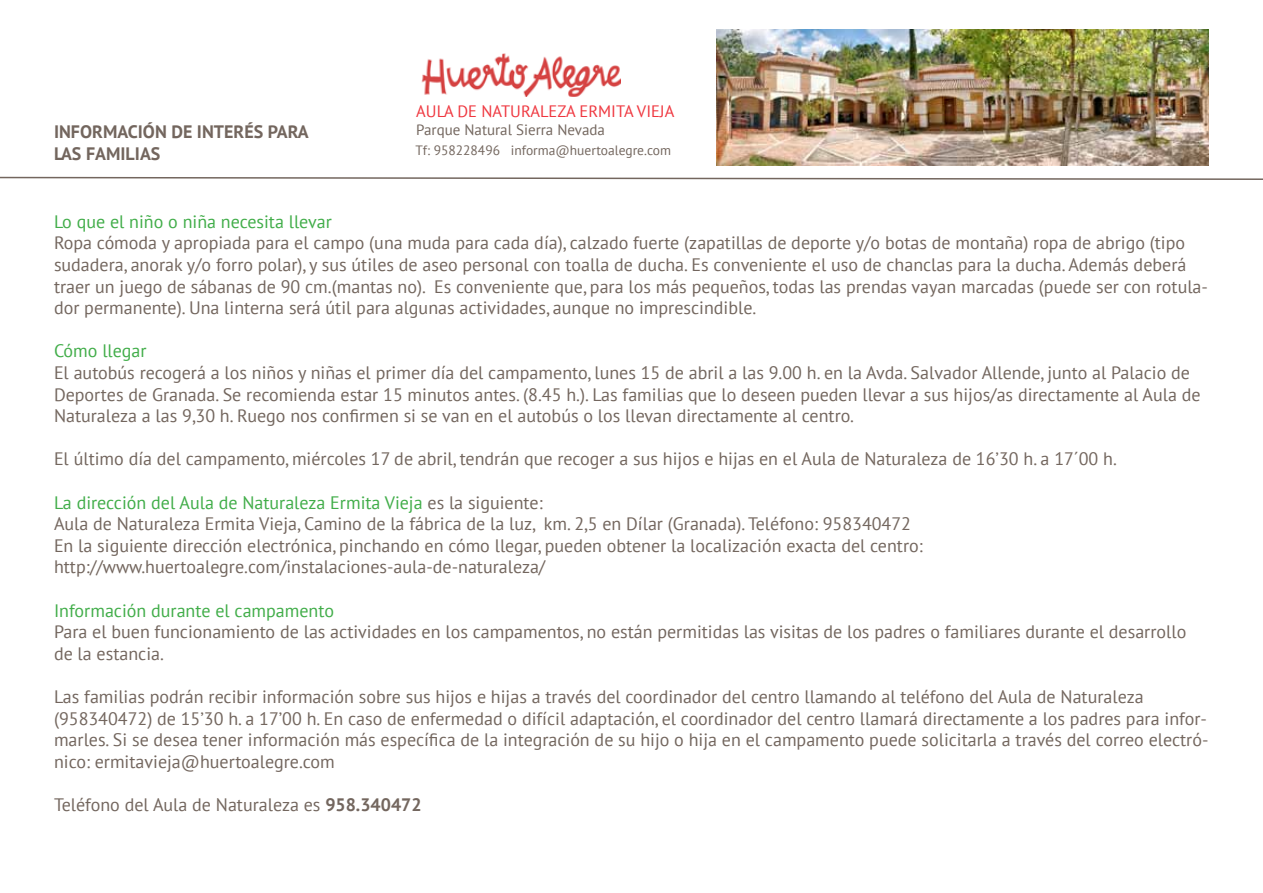
<style>
.page{position:relative;width:1263px;height:893px;background:#fff}
.page>*{position:absolute;margin:0;border:0;box-sizing:border-box;transform-origin:0 0}
.t1{font:24px "PT Sans";color:#73665e}
.t2{font:18px/21.6px "PT Sans";color:#73665e}
.t3{font:18px "PT Sans";color:#41ad49}
.t4{font:700 18px/21.6px "PT Sans";color:#73665e}
.t5{font:16.5px "PT Sans";color:#ef373f}
.t6{font:15px "PT Sans";color:#73665e}
.t7{font:13.5px "PT Sans";color:#73665e}
.s1{color:#41ad49}
.s2{font-weight:700}
</style>
<div class="page">
<img style="left:717px;top:29px;width:492px;height:137px">
<img style="left:421px;top:54px;width:199px;height:42px">
<svg style="left:0;top:176px;width:1263px;height:4px"></svg>
<p class="t4" style="left:54px;top:121px;width:256px">INFORMACIÓN DE INTERÉS PARA<br>LAS FAMILIAS</p>
<h1 class="t1" style="left:54px;top:127px;width:274px">Descripción de actividades</h1>
<p class="t5" style="left:416px;top:101px;width:260px">AULA DE NATURALEZA ERMITA VIEJA</p>
<p class="t6" style="left:416px;top:120px;width:190px">Parque Natural Sierra Nevada</p>
<p class="t7" style="left:415px;top:141px;width:257px">Tf: 958228496 informa@huertoalegre.com</p>
<p class="t3" style="left:54px;top:210px;width:279px">Lo que el niño o niña necesita llevar</p>
<p class="t2" style="left:54px;top:232px;width:1155px">Ropa cómoda y apropiada para el campo (una muda para cada día), calzado fuerte (zapatillas de deporte y/o botas de montaña) ropa de abrigo (tipo sudadera, anorak y/o forro polar), y sus útiles de aseo personal con toalla de ducha. Es conveniente el uso de chanclas para la ducha. Además deberá traer un juego de sábanas de 90 cm.(mantas no). Es conveniente que, para los más pequeños, todas las prendas vayan marcadas (puede ser con rotula&shy;dor permanente). Una linterna será útil para algunas actividades, aunque no imprescindible.</p>
<p class="t3" style="left:54px;top:339px;width:94px">Cómo llegar</p>
<p class="t2" style="left:54px;top:361px;width:1148px">El autobús recogerá a los niños y niñas el primer día del campamento, lunes 15 de abril a las 9.00 h. en la Avda. Salvador Allende, junto al Palacio de<br>Deportes de Granada. Se recomienda estar 15 minutos antes. (8.45 h.). Las familias que lo deseen pueden llevar a sus hijos/as directamente al Aula de<br>Naturaleza a las 9,30 h. Ruego nos confirmen si se van en el autobús o los llevan directamente al centro.</p>
<p class="t2" style="left:54px;top:448px;width:1064px">El último día del campamento, miércoles 17 de abril, tendrán que recoger a sus hijos e hijas en el Aula de Naturaleza de 16’30 h. a 17´00 h.</p>
<p class="t2" style="left:54px;top:491px;width:870px"><span class="s1">La dirección del Aula de Naturaleza Ermita Vieja</span> es la siguiente:<br>Aula de Naturaleza Ermita Vieja, Camino de la fábrica de la luz, km. 2,5 en Dílar (Granada). Teléfono: 958340472<br>En la siguiente dirección electrónica, pinchando en cómo llegar, pueden obtener la localización exacta del centro: http://www.huertoalegre.com/instalaciones-aula-de-naturaleza/</p>
<p class="t3" style="left:54px;top:599px;width:282px">Información durante el campamento</p>
<p class="t2" style="left:54px;top:621px;width:1134px">Para el buen funcionamiento de las actividades en los campamentos, no están permitidas las visitas de los padres o familiares durante el desarrollo de la estancia.</p>
<p class="t2" style="left:54px;top:685px;width:1156px">Las familias podrán recibir información sobre sus hijos e hijas a través del coordinador del centro llamando al teléfono del Aula de Naturaleza (958340472) de 15’30 h. a 17’00 h. En caso de enfermedad o difícil adaptación, el coordinador del centro llamará directamente a los padres para infor&shy;marles. Si se desea tener información más específica de la integración de su hijo o hija en el campamento puede solicitarla a través del correo electró&shy;nico: ermitavieja@huertoalegre.com</p>
<p class="t2" style="left:54px;top:793px;width:369px">Teléfono del Aula de Naturaleza es <span class="s2">958.340472</span></p>
</div>
